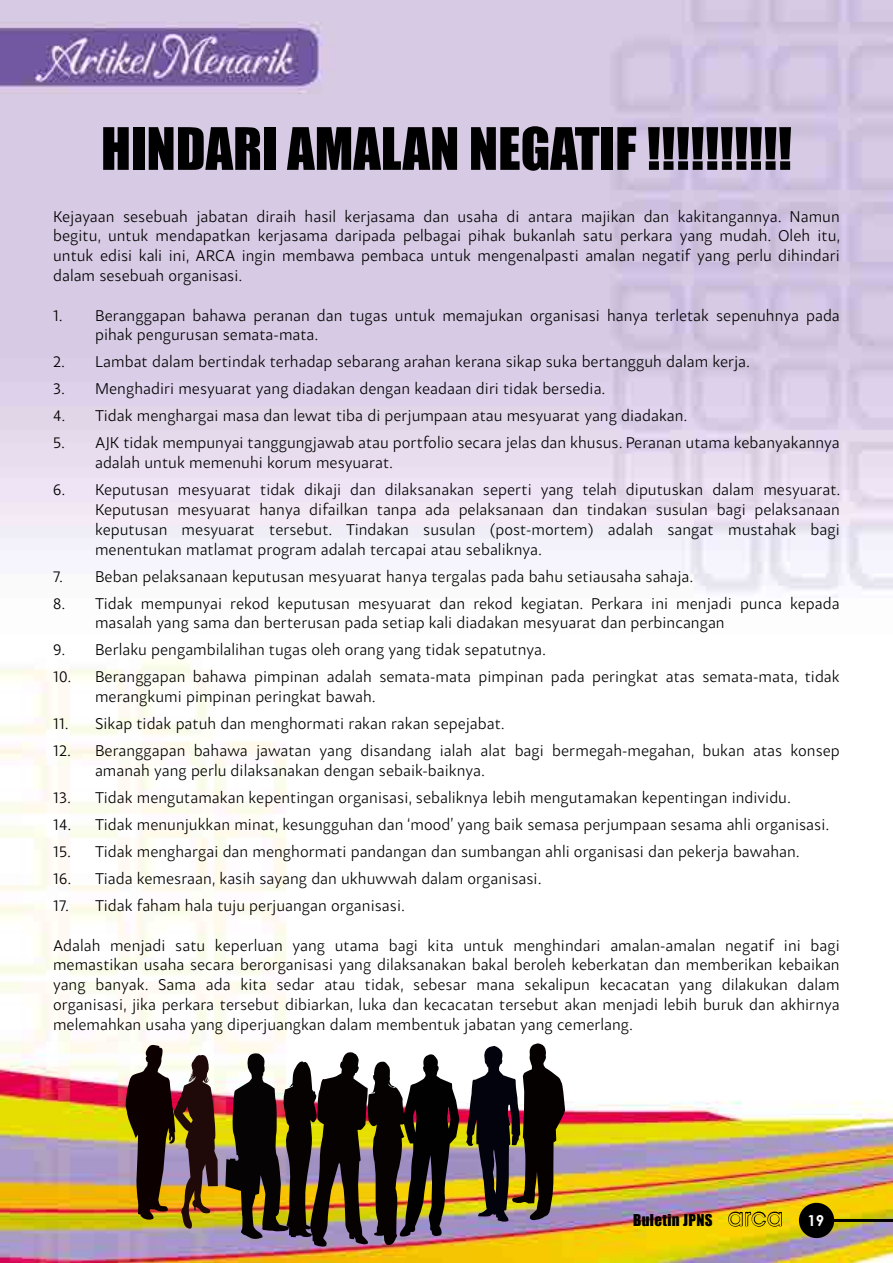
<style>
.page{position:relative;width:893px;height:1263px;background:#fff}
.page>*{position:absolute;margin:0;border:0;box-sizing:border-box;transform-origin:0 0}
.t1{font:54px "Impact";color:#000}
.t2{font:300 16.5px/19.8px "Samo Sans Pro";color:#000}
.t3{font:15px "Impact";letter-spacing:.025em;color:#000}
.s1{font-family:"Avant Garde IT Cby BT";font-size:24px;color:#fd0}
.s2{font-family:"Century Gothic";font-weight:700;color:#fff}
</style>
<div class="page">
<img style="left:0;top:0;width:893px;height:1263px">
<svg style="left:727px;top:1210px;width:56px;height:17px"></svg>
<div style="left:799px;top:1203px;width:35px;height:35px;background:#000;border-radius:50%"></div>
<hr style="left:834px;top:1219px;width:59px;height:3px;background:#000">
<img style="left:124px;top:1044px;width:94px;height:185px">
<img style="left:466px;top:1043px;width:99px;height:180px">
<img style="left:225px;top:1051px;width:234px;height:196px">
<h1 class="t1" style="left:101px;top:115px;width:692px">HINDARI AMALAN NEGATIF !!!!!!!!!!</h1>
<p class="t2" style="left:53px;top:206px;width:789px;text-align:justify">Kejayaan sesebuah jabatan diraih hasil kerjasama dan usaha di antara majikan dan kakitangannya. Namun begitu, untuk mendapatkan kerjasama daripada pelbagai pihak bukanlah satu perkara yang mudah. Oleh itu, untuk edisi kali ini, ARCA ingin membawa pembaca untuk mengenalpasti amalan negatif yang perlu dihindari dalam sesebuah organisasi.</p>
<p class="t2" style="left:95px;top:305px;width:746px;text-indent:-42px">1. Beranggapan bahawa peranan dan tugas untuk memajukan organisasi hanya terletak sepenuhnya pada pihak pengurusan semata-mata.</p>
<p class="t2" style="left:53px;top:352px;width:699px">2. Lambat dalam bertindak terhadap sebarang arahan kerana sikap suka bertangguh dalam kerja.</p>
<p class="t2" style="left:53px;top:379px;width:554px">3. Menghadiri mesyuarat yang diadakan dengan keadaan diri tidak bersedia.</p>
<p class="t2" style="left:53px;top:406px;width:636px">4. Tidak menghargai masa dan lewat tiba di perjumpaan atau mesyuarat yang diadakan.</p>
<p class="t2" style="left:95px;top:433px;width:746px;text-indent:-42px">5. AJK tidak mempunyai tanggungjawab atau portfolio secara jelas dan khusus. Peranan utama kebanyakannya adalah untuk memenuhi korum mesyuarat.</p>
<p class="t2" style="left:95px;top:480px;width:747px;text-align:justify;text-indent:-42px">6. Keputusan mesyuarat tidak dikaji dan dilaksanakan seperti yang telah diputuskan dalam mesyuarat.<br>Keputusan mesyuarat hanya difailkan tanpa ada pelaksanaan dan tindakan susulan bagi pelaksanaan keputusan mesyuarat tersebut. Tindakan susulan (post-mortem) adalah sangat mustahak bagi menentukan matlamat program adalah tercapai atau sebaliknya.</p>
<p class="t2" style="left:53px;top:566px;width:642px">7. Beban pelaksanaan keputusan mesyuarat hanya tergalas pada bahu setiausaha sahaja.</p>
<p class="t2" style="left:95px;top:593px;width:746px;text-indent:-42px">8. Tidak mempunyai rekod keputusan mesyuarat dan rekod kegiatan. Perkara ini menjadi punca kepada masalah yang sama dan berterusan pada setiap kali diadakan mesyuarat dan perbincangan</p>
<p class="t2" style="left:53px;top:640px;width:494px">9. Berlaku pengambilalihan tugas oleh orang yang tidak sepatutnya.</p>
<p class="t2" style="left:95px;top:667px;width:746px;text-indent:-42px">10. Beranggapan bahawa pimpinan adalah semata-mata pimpinan pada peringkat atas semata-mata, tidak merangkumi pimpinan peringkat bawah.</p>
<p class="t2" style="left:53px;top:714px;width:453px">11. Sikap tidak patuh dan menghormati rakan rakan sepejabat.</p>
<p class="t2" style="left:95px;top:741px;width:746px;text-indent:-42px">12. Beranggapan bahawa jawatan yang disandang ialah alat bagi bermegah-megahan, bukan atas konsep amanah yang perlu dilaksanakan dengan sebaik-baiknya.</p>
<p class="t2" style="left:53px;top:788px;width:739px">13. Tidak mengutamakan kepentingan organisasi, sebaliknya lebih mengutamakan kepentingan individu.</p>
<p class="t2" style="left:53px;top:815px;width:778px">14. Tidak menunjukkan minat, kesungguhan dan ‘mood’ yang baik semasa perjumpaan sesama ahli organisasi.</p>
<p class="t2" style="left:53px;top:842px;width:748px">15. Tidak menghargai dan menghormati pandangan dan sumbangan ahli organisasi dan pekerja bawahan.</p>
<p class="t2" style="left:53px;top:869px;width:490px">16. Tiada kemesraan, kasih sayang dan ukhuwwah dalam organisasi.</p>
<p class="t2" style="left:53px;top:896px;width:354px">17. Tidak faham hala tuju perjuangan organisasi.</p>
<p class="t2" style="left:53px;top:935px;width:788px;text-align:justify">Adalah menjadi satu keperluan yang utama bagi kita untuk menghindari amalan-amalan negatif ini bagi memastikan usaha secara berorganisasi yang dilaksanakan bakal beroleh keberkatan dan memberikan kebaikan yang banyak. Sama ada kita sedar atau tidak, sebesar mana sekalipun kecacatan yang dilakukan dalam organisasi, jika perkara tersebut dibiarkan, luka dan kecacatan tersebut akan menjadi lebih buruk dan akhirnya melemahkan usaha yang diperjuangkan dalam membentuk jabatan yang cemerlang.</p>
<p class="t3" style="left:633px;top:1210px;width:193px">Buletin JPNS <span class="s1">arca</span> <span class="s2">19</span></p>
</div>
